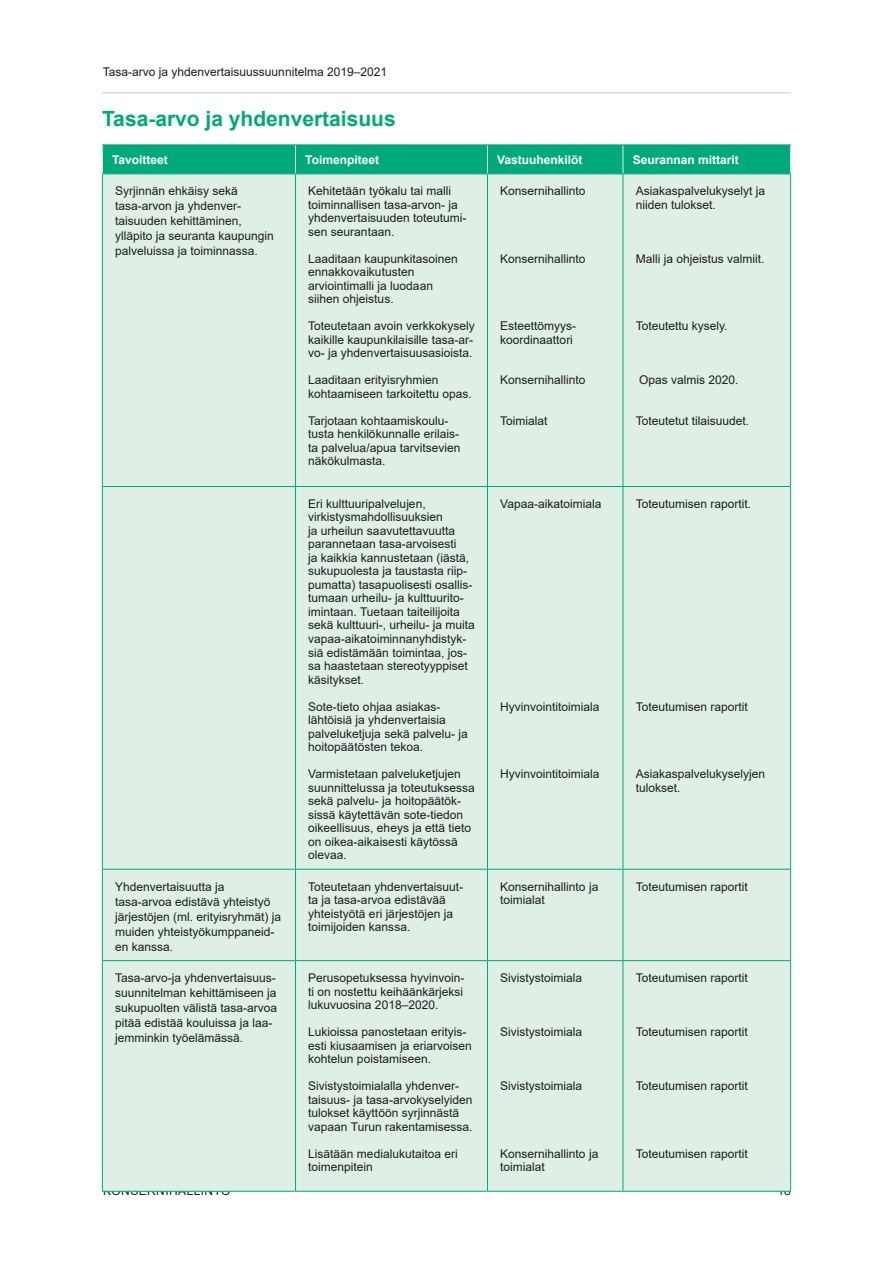
<style>
.page{position:relative;width:893px;height:1263px;background:#fff}
.page>*{position:absolute;margin:0;border:0;box-sizing:border-box;transform-origin:0 0}
.Leipäteksti{font:700 21px "Arial";color:#00a97a}
.Leipäteksti-2{font:12px/13.5px "Arial";color:#1d1d1b}
.Sisällysotsikko_1_1{font:700 12px "Arial";color:#fff}
.Leipäteksti-3{font:12px "Arial";letter-spacing:.035em;color:#1d1d1b}
</style>
<div class="page">
<hr style="left:102px;top:92px;width:689px;height:1px;background:#d0d0d0">
<div style="left:103px;top:175px;width:687px;height:1016px;background:#dfefe6"></div>
<div style="left:102px;top:146px;width:689px;height:28px;background:#00a97a"></div>
<hr style="left:102px;top:145px;width:194px;height:1px;background:#00a97a">
<hr style="left:296px;top:145px;width:191px;height:1px;background:#00a97a">
<hr style="left:487px;top:145px;width:136px;height:1px;background:#00a97a">
<hr style="left:623px;top:145px;width:168px;height:1px;background:#00a97a">
<hr style="left:102px;top:174px;width:194px;height:1px;background:#00a97a">
<hr style="left:296px;top:174px;width:191px;height:1px;background:#00a97a">
<hr style="left:487px;top:174px;width:136px;height:1px;background:#00a97a">
<hr style="left:623px;top:174px;width:168px;height:1px;background:#00a97a">
<hr style="left:102px;top:174px;width:1px;height:312px;background:#00a97a">
<hr style="left:102px;top:486px;width:1px;height:383px;background:#00a97a">
<hr style="left:102px;top:869px;width:1px;height:92px;background:#00a97a">
<hr style="left:102px;top:961px;width:1px;height:230px;background:#00a97a">
<hr style="left:295px;top:174px;width:1px;height:312px;background:#00a97a">
<hr style="left:295px;top:487px;width:1px;height:382px;background:#00a97a">
<hr style="left:295px;top:869px;width:1px;height:91px;background:#00a97a">
<hr style="left:295px;top:961px;width:1px;height:230px;background:#00a97a">
<hr style="left:487px;top:174px;width:1px;height:312px;background:#00a97a">
<hr style="left:487px;top:487px;width:1px;height:382px;background:#00a97a">
<hr style="left:487px;top:869px;width:1px;height:91px;background:#00a97a">
<hr style="left:487px;top:961px;width:1px;height:230px;background:#00a97a">
<hr style="left:623px;top:174px;width:1px;height:312px;background:#00a97a">
<hr style="left:623px;top:487px;width:1px;height:382px;background:#00a97a">
<hr style="left:623px;top:869px;width:1px;height:91px;background:#00a97a">
<hr style="left:623px;top:961px;width:1px;height:230px;background:#00a97a">
<hr style="left:790px;top:174px;width:1px;height:312px;background:#00a97a">
<hr style="left:790px;top:486px;width:1px;height:383px;background:#00a97a">
<hr style="left:790px;top:869px;width:1px;height:92px;background:#00a97a">
<hr style="left:790px;top:961px;width:1px;height:230px;background:#00a97a">
<hr style="left:103px;top:486px;width:193px;height:1px;background:#00a97a">
<hr style="left:103px;top:869px;width:193px;height:1px;background:#00a97a">
<hr style="left:103px;top:960px;width:193px;height:1px;background:#00a97a">
<hr style="left:102px;top:1191px;width:194px;height:1px;background:#00a97a">
<hr style="left:296px;top:486px;width:191px;height:1px;background:#00a97a">
<hr style="left:296px;top:869px;width:191px;height:1px;background:#00a97a">
<hr style="left:296px;top:960px;width:191px;height:1px;background:#00a97a">
<hr style="left:296px;top:1191px;width:191px;height:1px;background:#00a97a">
<hr style="left:487px;top:486px;width:136px;height:1px;background:#00a97a">
<hr style="left:487px;top:869px;width:136px;height:1px;background:#00a97a">
<hr style="left:487px;top:960px;width:136px;height:1px;background:#00a97a">
<hr style="left:487px;top:1191px;width:136px;height:1px;background:#00a97a">
<hr style="left:623px;top:486px;width:167px;height:1px;background:#00a97a">
<hr style="left:623px;top:869px;width:167px;height:1px;background:#00a97a">
<hr style="left:623px;top:960px;width:167px;height:1px;background:#00a97a">
<hr style="left:623px;top:1191px;width:168px;height:1px;background:#00a97a">
<p class="Leipäteksti-2" style="left:103px;top:65px;width:286px">Tasa-arvo ja yhdenvertaisuussuunnitelma 2019–2021</p>
<p class="Leipäteksti" style="left:102px;top:104px;width:295px">Tasa-arvo ja yhdenvertaisuus</p>
<p class="Sisällysotsikko_1_1" style="left:112px;top:151px;width:57px">Tavoitteet</p>
<p class="Sisällysotsikko_1_1" style="left:305px;top:151px;width:75px">Toimenpiteet</p>
<p class="Sisällysotsikko_1_1" style="left:497px;top:151px;width:87px">Vastuuhenkilöt</p>
<p class="Sisällysotsikko_1_1" style="left:633px;top:151px;width:108px">Seurannan mittarit</p>
<p class="Leipäteksti-2" style="left:115px;top:184px;width:160px;line-height:15px">Syrjinnän ehkäisy sekä tasa-arvon ja yhdenver&shy;taisuuden kehittäminen, ylläpito ja seuranta kaupungin palveluissa ja toiminnassa.</p>
<p class="Leipäteksti-2" style="left:308px;top:184px;width:160px">Kehitetään työkalu tai malli toiminnallisen tasa-arvon- ja yhdenvertaisuuden toteutumi&shy;sen seurantaan.</p>
<p class="Leipäteksti-2" style="left:308px;top:252px;width:151px">Laaditaan kaupunkitasoinen ennakkovaikutusten arviointimalli ja luodaan siihen ohjeistus.</p>
<p class="Leipäteksti-2" style="left:308px;top:319px;width:168px">Toteutetaan avoin verkkokysely kaikille kaupunkilaisille tasa-ar&shy;vo- ja yhdenvertaisuusasioista.</p>
<p class="Leipäteksti-2" style="left:308px;top:373px;width:165px">Laaditaan erityisryhmien kohtaamiseen tarkoitettu opas.</p>
<p class="Leipäteksti-2" style="left:308px;top:414px;width:154px">Tarjotaan kohtaamiskoulu&shy;tusta henkilökunnalle erilais&shy;ta palvelua/apua tarvitsevien näkökulmasta.</p>
<p class="Leipäteksti-2" style="left:500px;top:184px;width:87px">Konsernihallinto</p>
<p class="Leipäteksti-2" style="left:636px;top:184px;width:131px">Asiakaspalvelukyselyt ja niiden tulokset.</p>
<p class="Leipäteksti-2" style="left:500px;top:252px;width:87px">Konsernihallinto</p>
<p class="Leipäteksti-2" style="left:636px;top:252px;width:130px">Malli ja ohjeistus valmiit.</p>
<p class="Leipäteksti-2" style="left:500px;top:319px;width:78px">Esteettömyys&shy;koordinaattori</p>
<p class="Leipäteksti-2" style="left:500px;top:373px;width:87px">Konsernihallinto</p>
<p class="Leipäteksti-2" style="left:500px;top:414px;width:49px">Toimialat</p>
<p class="Leipäteksti-2" style="left:636px;top:319px;width:93px">Toteutettu kysely.</p>
<p class="Leipäteksti-2" style="left:639px;top:373px;width:101px">Opas valmis 2020.</p>
<p class="Leipäteksti-2" style="left:636px;top:414px;width:115px">Toteutetut tilaisuudet.</p>
<p class="Leipäteksti-2" style="left:308px;top:497px;width:168px">Eri kulttuuripalvelujen, virkistysmahdollisuuksien<br>ja urheilun saavutettavuutta parannetaan tasa-arvoisesti<br>ja kaikkia kannustetaan (iästä, sukupuolesta ja taustasta riip&shy;pumatta) tasapuolisesti osallis&shy;tumaan urheilu- ja kulttuurito&shy;imintaan. Tuetaan taiteilijoita sekä kulttuuri-, urheilu- ja muita vapaa-aikatoiminnanyhdistyk&shy;siä edistämään toimintaa, jos&shy;sa haastetaan stereotyyppiset käsitykset.</p>
<p class="Leipäteksti-2" style="left:308px;top:699px;width:161px">Sote-tieto ohjaa asiakas&shy;lähtöisiä ja yhdenvertaisia palveluketjuja sekä palvelu- ja hoitopäätösten tekoa.</p>
<p class="Leipäteksti-2" style="left:308px;top:767px;width:168px">Varmistetaan palveluketjujen suunnittelussa ja toteutuksessa sekä palvelu- ja hoitopäätök&shy;sissä käytettävän sote-tiedon oikeellisuus, eheys ja että tieto on oikea-aikaisesti käytössä olevaa.</p>
<p class="Leipäteksti-2" style="left:500px;top:497px;width:103px">Vapaa-aikatoimiala</p>
<p class="Leipäteksti-2" style="left:500px;top:699px;width:101px">Hyvinvointitoimiala</p>
<p class="Leipäteksti-2" style="left:500px;top:767px;width:101px">Hyvinvointitoimiala</p>
<p class="Leipäteksti-2" style="left:636px;top:497px;width:117px">Toteutumisen raportit.</p>
<p class="Leipäteksti-2" style="left:636px;top:699px;width:114px">Toteutumisen raportit</p>
<p class="Leipäteksti-2" style="left:636px;top:767px;width:131px">Asiakaspalvelukyselyjen tulokset.</p>
<p class="Leipäteksti-2" style="left:115px;top:879px;width:168px;line-height:15px">Yhdenvertaisuutta ja tasa-arvoa edistävä yhteistyö järjestöjen (ml. erityisryhmät) ja muiden yhteistyökumppaneid&shy;en kanssa.</p>
<p class="Leipäteksti-2" style="left:308px;top:880px;width:156px">Toteutetaan yhdenvertaisuut&shy;ta ja tasa-arvoa edistävää yhteistyötä eri järjestöjen ja toimijoiden kanssa.</p>
<p class="Leipäteksti-2" style="left:500px;top:880px;width:100px">Konsernihallinto ja toimialat</p>
<p class="Leipäteksti-2" style="left:636px;top:880px;width:114px">Toteutumisen raportit</p>
<p class="Leipäteksti-2" style="left:115px;top:970px;width:164px;line-height:15px">Tasa-arvo-ja yhdenvertaisuus&shy;suunnitelman kehittämiseen ja sukupuolten välistä tasa-arvoa pitää edistää kouluissa ja laa&shy;jemminkin työelämässä.</p>
<p class="Leipäteksti-2" style="left:308px;top:971px;width:158px;text-align:justify">Perusopetuksessa hyvinvoin&shy;ti on nostettu keihäänkärjeksi lukuvuosina 2018–2020.</p>
<p class="Leipäteksti-2" style="left:500px;top:971px;width:84px">Sivistystoimiala</p>
<p class="Leipäteksti-2" style="left:636px;top:971px;width:114px">Toteutumisen raportit</p>
<p class="Leipäteksti-2" style="left:500px;top:1025px;width:84px">Sivistystoimiala</p>
<p class="Leipäteksti-2" style="left:308px;top:1025px;width:165px">Lukioissa panostetaan erityis&shy;esti kiusaamisen ja eriarvoisen kohtelun poistamiseen.</p>
<p class="Leipäteksti-2" style="left:308px;top:1079px;width:166px">Sivistystoimialalla yhdenver&shy;taisuus- ja tasa-arvokyselyiden tulokset käyttöön syrjinnästä vapaan Turun rakentamisessa.</p>
<p class="Leipäteksti-2" style="left:308px;top:1146px;width:151px">Lisätään medialukutaitoa eri toimenpitein</p>
<p class="Leipäteksti-2" style="left:636px;top:1025px;width:114px">Toteutumisen raportit</p>
<p class="Leipäteksti-2" style="left:500px;top:1079px;width:84px">Sivistystoimiala</p>
<p class="Leipäteksti-2" style="left:636px;top:1079px;width:114px">Toteutumisen raportit</p>
<p class="Leipäteksti-2" style="left:500px;top:1146px;width:100px">Konsernihallinto ja toimialat</p>
<p class="Leipäteksti-2" style="left:636px;top:1146px;width:114px">Toteutumisen raportit</p>
<p class="Leipäteksti-3" style="left:103px;top:1183px;width:129px">KONSERNIHALLINTO</p>
<p class="Leipäteksti-2" style="left:778px;top:1184px;width:15px">18</p>
</div>
